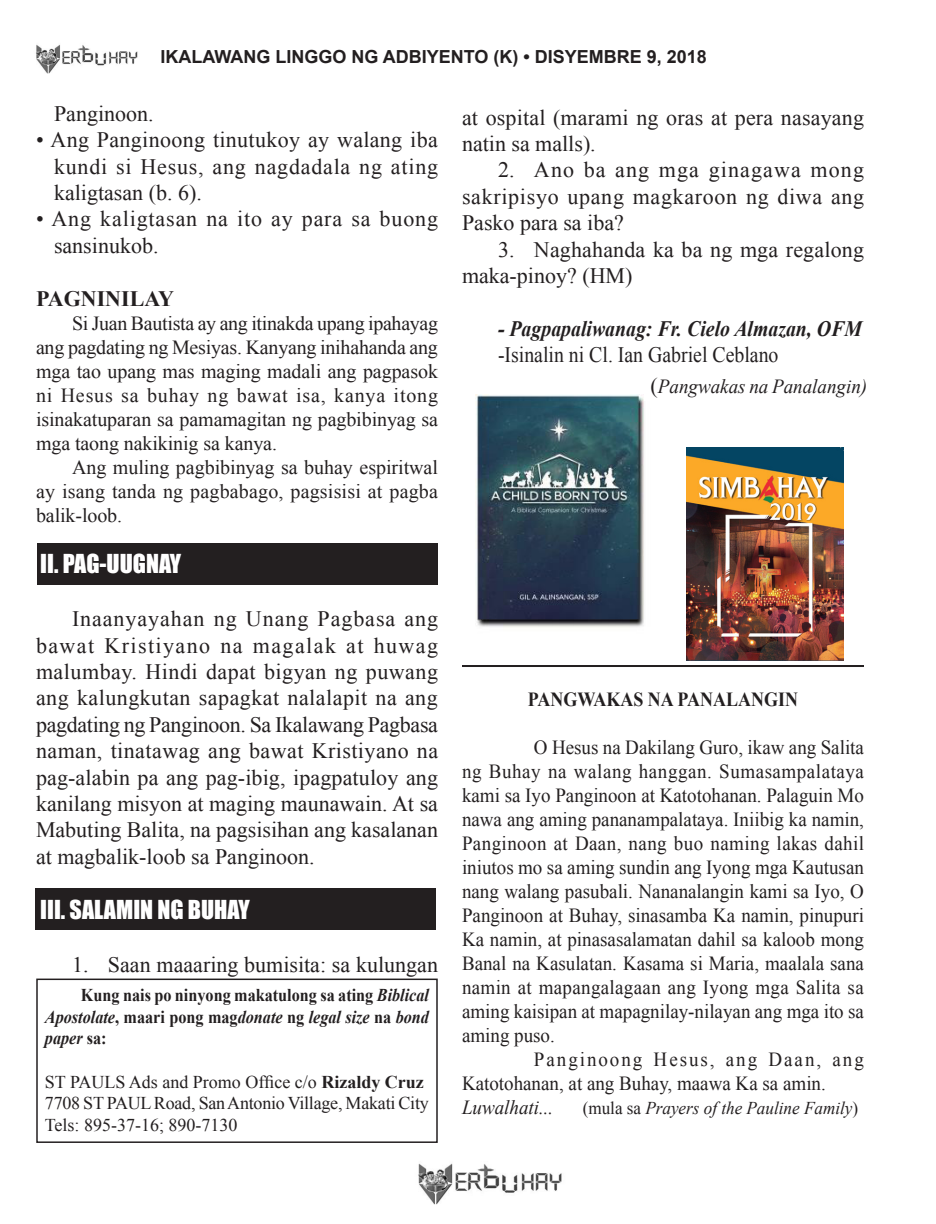
<style>
.page{position:relative;width:936px;height:1224px;background:#fff}
.page>*{position:absolute;margin:0;border:0;box-sizing:border-box;transform-origin:0 0}
.body_text{font:24px "Impact";color:#fff}
.body_text-2{font:22px/26.4px "Times New Roman";color:#231f20;text-align:justify}
.body_text-3{font:22px/26.4px "Times New Roman";letter-spacing:.04em;color:#231f20}
.t1{font:italic 700 22px "Times New Roman";color:#231f20;scale:.9 1}
.body_text-4{font:22px "Times New Roman";color:#231f20;scale:.9 1}
.body_text-5{font:700 22px "Times New Roman";color:#231f20}
.bodytext_unindented{font:20px/24px "Times New Roman";color:#231f20;text-align:justify;scale:.95 1}
.body_text-6{font:20px/24px "Times New Roman";letter-spacing:-.005em;color:#231f20;text-align:justify}
.bodytext_unindented-2{font:italic 20px "Times New Roman";color:#231f20;scale:.95 1}
.t2{font:700 20px "Times New Roman";color:#231f20;scale:.9 1}
.t3{font:18px "Times New Roman";letter-spacing:-.015em;color:#231f20}
.t4{font:700 18px/21.6px "Times New Roman";color:#231f20;text-align:justify;scale:.9 1}
.t5{font:700 18px "Arial";color:#231f20}
.bodytext_unindented-3{font:italic 18px "Times New Roman";color:#231f20;scale:.95 1}
.s1{font-style:italic}
.s2{font-weight:700}
.s3{font-style:normal;font-size:22px}
.s4{font-style:normal}
</style>
<div class="page">
<div style="left:37px;top:543px;width:401px;height:42px;background:#231f20"></div>
<div style="left:35px;top:888px;width:401px;height:42px;background:#231f20"></div>
<img style="left:418px;top:1163px;width:144px;height:42px">
<div style="left:36px;top:979px;width:402px;height:164px;border:2px solid #231f20"></div>
<img style="left:36px;top:44px;width:102px;height:29px">
<hr style="left:462px;top:665px;width:402px;height:2px;background:#231f20">
<img style="left:475px;top:395px;width:169px;height:233px">
<img style="left:687px;top:448px;width:157px;height:212px">
<p class="t5" style="left:160px;top:45px;width:548px">IKALAWANG LINGGO NG ADBIYENTO (K) • DISYEMBRE 9, 2018</p>
<p class="body_text-2" style="left:54px;top:100px;width:101px">Panginoon.</p>
<p class="body_text-2" style="left:54px;top:126px;width:386px;text-indent:-18px">• Ang Panginoong tinutukoy ay walang iba kundi si Hesus, ang nagdadala ng ating kaligtasan (b. 6).</p>
<p class="body_text-3" style="left:54px;top:206px;width:386px;text-indent:-18px">• Ang kaligtasan na ito ay para sa buong sansinukob.</p>
<p class="body_text-5" style="left:36px;top:283px;width:140px">PAGNINILAY</p>
<p class="body_text-6" style="left:36px;top:311px;width:404px;text-indent:36px">Si Juan Bautista ay ang itinakda upang ipahayag ang pagdating ng Mesiyas. Kanyang inihahanda ang mga tao upang mas maging madali ang pagpasok ni Hesus sa buhay ng bawat isa, kanya itong isinakatuparan sa pamamagitan ng pagbibinyag sa mga taong nakikinig sa kanya.</p>
<p class="body_text-6" style="left:36px;top:455px;width:404px;text-indent:36px">Ang muling pagbibinyag sa buhay espiritwal ay isang tanda ng pagbabago, pagsisisi at pagba balik-loob.</p>
<p class="body_text" style="left:40px;top:545px;width:143px">II. PAG-UUGNAY</p>
<p class="body_text-2" style="left:36px;top:605px;width:404px;text-indent:36px">Inaanyayahan ng Unang Pagbasa ang bawat Kristiyano na magalak at huwag malumbay. Hindi dapat bigyan ng puwang ang kalungkutan sapagkat nalalapit na ang pagdating ng Panginoon. Sa Ikalawang Pagbasa naman, tinatawag ang bawat Kristiyano na pag-alabin pa ang pag-ibig, ipagpatuloy ang kanilang misyon at maging maunawain. At sa Mabuting Balita, na pagsisihan ang kasalanan at magbalik-loob sa Panginoon.</p>
<p class="body_text" style="left:40px;top:891px;width:211px">III. SALAMIN NG BUHAY</p>
<p class="body_text-2" style="left:72px;top:951px;width:368px">1. Saan maaaring bumisita: sa kulungan</p>
<p class="t4" style="left:45px;top:984px;width:428px;text-indent:36px">Kung nais po ninyong makatulong sa ating <span class="s1">Biblical Apostolate</span>, maari pong mag<span class="s1">donate</span> ng <span class="s1">legal size</span> na <span class="s1">bond paper</span> sa:</p>
<p class="t3" style="left:45px;top:1069px;width:381px">ST PAULS Ads and Promo Office c/o <span class="s2">Rizaldy Cruz</span></p>
<p class="t3" style="left:45px;top:1091px;width:385px">7708 ST PAUL Road, San Antonio Village, Makati City</p>
<p class="t3" style="left:45px;top:1113px;width:194px">Tels: 895-37-16; 890-7130</p>
<p class="body_text-2" style="left:462px;top:104px;width:404px">at ospital (marami ng oras at pera nasayang natin sa malls).</p>
<p class="body_text-2" style="left:462px;top:157px;width:404px;text-indent:36px">2. Ano ba ang mga ginagawa mong sakripisyo upang magkaroon ng diwa ang Pasko para sa iba?</p>
<p class="body_text-2" style="left:462px;top:236px;width:404px;text-indent:36px">3. Naghahanda ka ba ng mga regalong maka-pinoy? (HM)</p>
<p class="t1" style="left:498px;top:313px;width:406px">- Pagpapaliwanag: Fr. Cielo Almazan, OFM</p>
<p class="body_text-4" style="left:498px;top:340px;width:313px">-Isinalin ni Cl. Ian Gabriel Ceblano</p>
<p class="bodytext_unindented-2" style="left:651px;top:372px;width:229px"><span class="s3">(</span>Pangwakas na Panalangin)</p>
<p class="t2" style="left:528px;top:685px;width:302px">PANGWAKAS NA PANALANGIN</p>
<p class="bodytext_unindented" style="left:462px;top:735px;width:425px;text-indent:72px">O Hesus na Dakilang Guro, ikaw ang Salita ng Buhay na walang hanggan. Sumasampalataya kami sa Iyo Panginoon at Katotohanan. Palaguin Mo nawa ang aming pananampalataya. Iniibig ka namin, Panginoon at Daan, nang buo naming lakas dahil iniutos mo sa aming sundin ang Iyong mga Kautusan nang walang pasubali. Nananalangin kami sa Iyo, O Panginoon at Buhay, sinasamba Ka namin, pinupuri Ka namin, at pinasasalamatan dahil sa kaloob mong Banal na Kasulatan. Kasama si Maria, maalala sana namin at mapangalagaan ang Iyong mga Salita sa aming kaisipan at mapagnilay-nilayan ang mga ito sa aming puso.</p>
<p class="bodytext_unindented" style="left:462px;top:1047px;width:424px;text-indent:72px">Panginoong Hesus, ang Daan, ang<br>Katotohanan, at ang Buhay, maawa Ka sa amin.</p>
<p class="bodytext_unindented-2" style="left:462px;top:1093px;width:98px">Luwalhati...</p>
<p class="bodytext_unindented-3" style="left:583px;top:1095px;width:291px"><span class="s4">(mula sa</span> Prayers of the Pauline Family<span class="s4">)</span></p>
</div>
